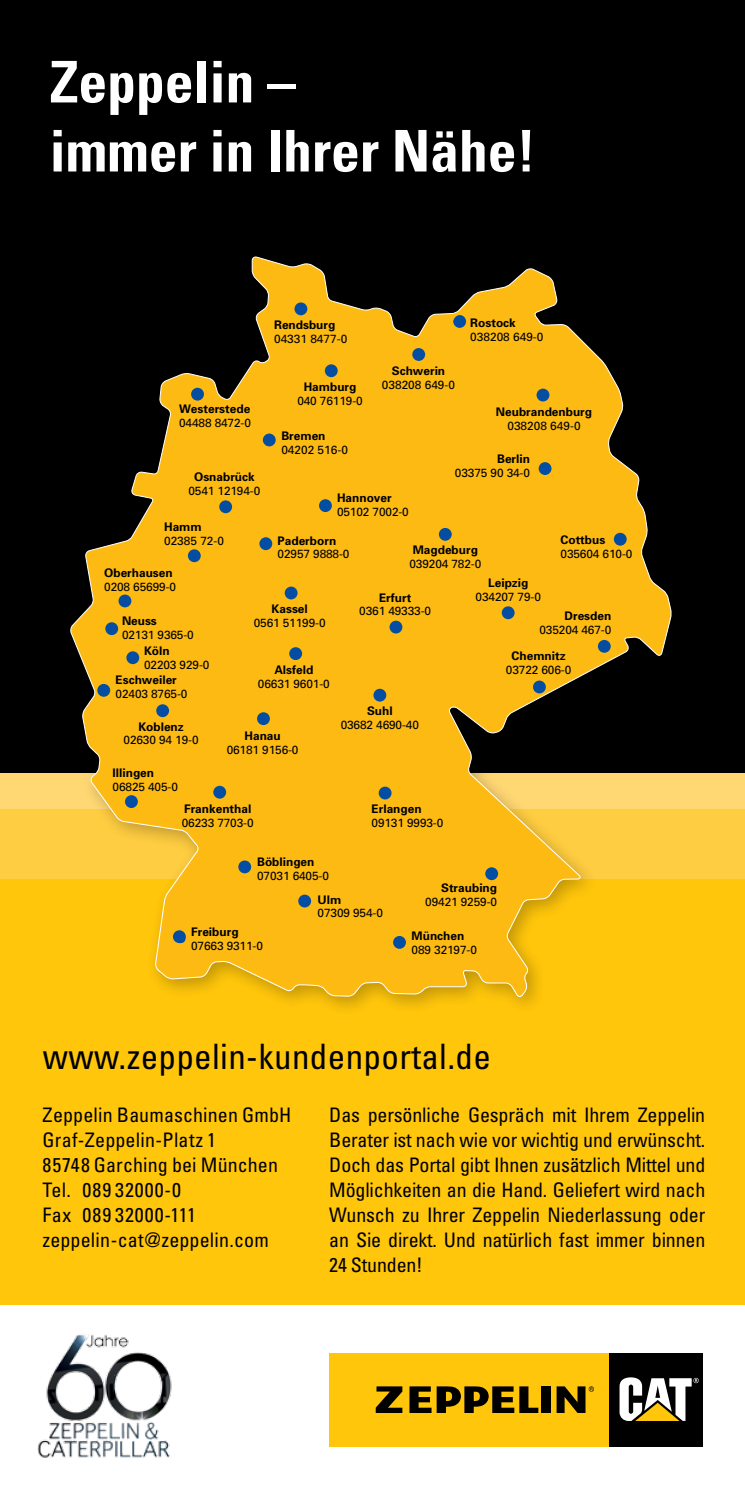
<style>
.page{position:relative;width:745px;height:1489px;background:#fff}
.page>*{position:absolute;margin:0;border:0;box-sizing:border-box;transform-origin:0 0}
.t1{font:700 condensed 57.5px/69px "Univers";color:#fff}
.t2{font:condensed 35px "Univers";letter-spacing:.01em;color:#000}
.t3{font:condensed 20px/25px "Univers";letter-spacing:.005em;color:#000}
.t4{font:11.75px "Univers";letter-spacing:-.01em;color:#000}
.t5{font:700 11.75px "Univers";color:#000}
</style>
<div class="page">
<hr style="left:744px;top:0;width:1px;height:772px;background:#000">
<div style="left:0;top:0;width:744px;height:1049px;background:#000"></div>
<div style="left:0;top:772px;width:744px;height:532px;background:#ffc60b"></div>
<div style="left:0;top:808px;width:744px;height:71px;background:#ffcd41"></div>
<div style="left:0;top:772px;width:744px;height:36px;background:#ffd773"></div>
<div style="left:61px;top:247px;width:630px;height:769px;background:#000;opacity:.25"></div>
<svg style="left:70px;top:256px;width:601px;height:740px;fill:#fdba12"></svg>
<div style="left:97px;top:684px;width:13px;height:12px;background:#034ea2;border-radius:50%"></div>
<div style="left:378px;top:786px;width:13px;height:13px;background:#034ea2;border-radius:50%"></div>
<div style="left:298px;top:894px;width:13px;height:13px;background:#034ea2;border-radius:50%"></div>
<div style="left:485px;top:867px;width:13px;height:13px;background:#034ea2;border-radius:50%"></div>
<div style="left:213px;top:785px;width:13px;height:13px;background:#034ea2;border-radius:50%"></div>
<div style="left:125px;top:795px;width:13px;height:13px;background:#034ea2;border-radius:50%"></div>
<div style="left:238px;top:860px;width:13px;height:13px;background:#034ea2;border-radius:50%"></div>
<svg style="left:173px;top:930px;width:13px;height:14px"></svg>
<div style="left:393px;top:935px;width:12px;height:13px;background:#034ea2;border-radius:50%"></div>
<div style="left:538px;top:462px;width:13px;height:13px;background:#034ea2;border-radius:50%"></div>
<div style="left:319px;top:499px;width:12px;height:13px;background:#034ea2;border-radius:50%"></div>
<div style="left:613px;top:533px;width:13px;height:12px;background:#034ea2;border-radius:50%"></div>
<div style="left:501px;top:606px;width:13px;height:13px;background:#034ea2;border-radius:50%"></div>
<div style="left:188px;top:549px;width:13px;height:13px;background:#034ea2;border-radius:50%"></div>
<div style="left:438px;top:528px;width:13px;height:12px;background:#034ea2;border-radius:50%"></div>
<div style="left:597px;top:640px;width:13px;height:12px;background:#034ea2;border-radius:50%"></div>
<div style="left:219px;top:500px;width:13px;height:13px;background:#034ea2;border-radius:50%"></div>
<div style="left:284px;top:586px;width:13px;height:13px;background:#034ea2;border-radius:50%"></div>
<div style="left:289px;top:647px;width:13px;height:13px;background:#034ea2;border-radius:50%"></div>
<svg style="left:532px;top:680px;width:13px;height:13px"></svg>
<div style="left:389px;top:620px;width:13px;height:13px;background:#034ea2;border-radius:50%"></div>
<div style="left:105px;top:622px;width:13px;height:13px;background:#034ea2;border-radius:50%"></div>
<div style="left:118px;top:594px;width:13px;height:13px;background:#034ea2;border-radius:50%"></div>
<div style="left:156px;top:704px;width:13px;height:13px;background:#034ea2;border-radius:50%"></div>
<div style="left:257px;top:712px;width:13px;height:13px;background:#034ea2;border-radius:50%"></div>
<div style="left:126px;top:651px;width:13px;height:13px;background:#034ea2;border-radius:50%"></div>
<div style="left:259px;top:537px;width:13px;height:13px;background:#034ea2;border-radius:50%"></div>
<div style="left:453px;top:315px;width:13px;height:13px;background:#034ea2;border-radius:50%"></div>
<div style="left:294px;top:302px;width:13px;height:13px;background:#034ea2;border-radius:50%"></div>
<div style="left:324px;top:364px;width:13px;height:13px;background:#034ea2;border-radius:50%"></div>
<div style="left:263px;top:433px;width:12px;height:13px;background:#034ea2;border-radius:50%"></div>
<div style="left:191px;top:388px;width:13px;height:12px;background:#034ea2;border-radius:50%"></div>
<div style="left:536px;top:388px;width:13px;height:13px;background:#034ea2;border-radius:50%"></div>
<div style="left:373px;top:688px;width:13px;height:13px;background:#034ea2;border-radius:50%"></div>
<div style="left:412px;top:348px;width:13px;height:13px;background:#034ea2;border-radius:50%"></div>
<div style="left:329px;top:1352px;width:279px;height:93px;background:#ffc60b"></div>
<div style="left:608px;top:1352px;width:93px;height:93px;background:#000"></div>
<svg style="left:619px;top:1377px;width:79px;height:43px"></svg>
<svg style="left:375px;top:1386px;width:27px;height:26px"></svg>
<svg style="left:556px;top:1386px;width:37px;height:26px"></svg>
<svg style="left:409px;top:1386px;width:129px;height:26px"></svg>
<div style="left:541px;top:1386px;width:9px;height:26px;background:#000"></div>
<img style="left:37px;top:1334px;width:135px;height:124px">
<img style="left:744px;top:772px;width:1px;height:532px">
<h1 class="t1" style="left:50px;top:47px;width:487px">Zeppelin –<br>immer in Ihrer Nähe!</h1>
<p class="t5" style="left:179px;top:402px;width:73px">Westerstede</p>
<p class="t4" style="left:179px;top:416px;width:73px">04488 8472-0</p>
<p class="t5" style="left:194px;top:469px;width:62px">Osnabrück</p>
<p class="t4" style="left:188px;top:483px;width:73px">0541 12194-0</p>
<p class="t5" style="left:274px;top:318px;width:63px">Rendsburg</p>
<p class="t4" style="left:274px;top:332px;width:75px">04331 8477-0</p>
<p class="t5" style="left:303px;top:380px;width:54px">Hamburg</p>
<p class="t4" style="left:297px;top:394px;width:67px">040 76119-0</p>
<p class="t5" style="left:281px;top:428px;width:46px">Bremen</p>
<p class="t4" style="left:281px;top:442px;width:68px">04202 516-0</p>
<p class="t5" style="left:391px;top:364px;width:55px">Schwerin</p>
<p class="t4" style="left:381px;top:378px;width:75px">038208 649-0</p>
<p class="t5" style="left:470px;top:316px;width:47px">Rostock</p>
<p class="t4" style="left:470px;top:330px;width:75px">038208 649-0</p>
<p class="t5" style="left:495px;top:405px;width:98px">Neubrandenburg</p>
<p class="t4" style="left:507px;top:419px;width:75px">038208 649-0</p>
<p class="t5" style="left:496px;top:452px;width:34px">Berlin</p>
<p class="t4" style="left:454px;top:466px;width:76px">03375 90 34-0</p>
<p class="t5" style="left:337px;top:491px;width:56px">Hannover</p>
<p class="t4" style="left:337px;top:505px;width:73px">05102 7002-0</p>
<p class="t5" style="left:164px;top:519px;width:39px">Hamm</p>
<p class="t4" style="left:164px;top:533px;width:61px">02385 72-0</p>
<p class="t5" style="left:104px;top:565px;width:70px">Oberhausen</p>
<p class="t4" style="left:104px;top:579px;width:73px">0208 65699-0</p>
<p class="t5" style="left:122px;top:613px;width:36px">Neuss</p>
<p class="t4" style="left:122px;top:627px;width:73px">02131 9365-0</p>
<p class="t5" style="left:144px;top:644px;width:27px">Köln</p>
<p class="t4" style="left:144px;top:658px;width:67px">02203 929-0</p>
<p class="t5" style="left:115px;top:673px;width:63px">Eschweiler</p>
<p class="t4" style="left:115px;top:687px;width:73px">02403 8765-0</p>
<p class="t5" style="left:277px;top:533px;width:60px">Paderborn</p>
<p class="t4" style="left:277px;top:547px;width:73px">02957 9888-0</p>
<p class="t5" style="left:271px;top:602px;width:38px">Kassel</p>
<p class="t4" style="left:253px;top:616px;width:73px">0561 51199-0</p>
<p class="t5" style="left:274px;top:663px;width:40px">Alsfeld</p>
<p class="t4" style="left:258px;top:677px;width:73px">06631 9601-0</p>
<p class="t5" style="left:560px;top:533px;width:46px">Cottbus</p>
<p class="t5" style="left:412px;top:543px;width:67px">Magdeburg</p>
<p class="t4" style="left:560px;top:547px;width:73px">035604 610-0</p>
<p class="t4" style="left:409px;top:557px;width:73px">039204 782-0</p>
<p class="t5" style="left:379px;top:590px;width:34px">Erfurt</p>
<p class="t4" style="left:359px;top:604px;width:73px">0361 49333-0</p>
<p class="t5" style="left:488px;top:575px;width:42px">Leipzig</p>
<p class="t4" style="left:475px;top:589px;width:67px">034207 79-0</p>
<p class="t5" style="left:564px;top:608px;width:48px">Dresden</p>
<p class="t4" style="left:539px;top:622px;width:73px">035204 467-0</p>
<p class="t5" style="left:511px;top:649px;width:55px">Chemnitz</p>
<p class="t4" style="left:505px;top:663px;width:67px">03722 606-0</p>
<p class="t5" style="left:138px;top:719px;width:47px">Koblenz</p>
<p class="t4" style="left:123px;top:733px;width:76px">02630 94 19-0</p>
<p class="t5" style="left:112px;top:765px;width:43px">Illingen</p>
<p class="t4" style="left:112px;top:779px;width:67px">06825 405-0</p>
<p class="t5" style="left:184px;top:801px;width:69px">Frankenthal</p>
<p class="t4" style="left:182px;top:815px;width:73px">06233 7703-0</p>
<p class="t5" style="left:244px;top:729px;width:38px">Hanau</p>
<p class="t4" style="left:226px;top:743px;width:73px">06181 9156-0</p>
<p class="t5" style="left:257px;top:854px;width:59px">Böblingen</p>
<p class="t4" style="left:257px;top:868px;width:73px">07031 6405-0</p>
<p class="t5" style="left:367px;top:703px;width:27px">Suhl</p>
<p class="t4" style="left:340px;top:717px;width:80px">03682 4690-40</p>
<p class="t5" style="left:371px;top:801px;width:52px">Erlangen</p>
<p class="t4" style="left:371px;top:815px;width:73px">09131 9993-0</p>
<p class="t5" style="left:191px;top:924px;width:49px">Freiburg</p>
<p class="t4" style="left:191px;top:938px;width:73px">07663 9311-0</p>
<p class="t5" style="left:441px;top:881px;width:57px">Straubing</p>
<p class="t5" style="left:317px;top:892px;width:25px">Ulm</p>
<p class="t4" style="left:425px;top:895px;width:73px">09421 9259-0</p>
<p class="t4" style="left:317px;top:906px;width:67px">07309 954-0</p>
<p class="t5" style="left:411px;top:928px;width:54px">München</p>
<p class="t4" style="left:411px;top:942px;width:67px">089 32197-0</p>
<h2 class="t2" style="left:43px;top:1034px;width:449px">www.zeppelin-kundenportal.de</h2>
<h3 class="t3" style="left:43px;top:1101px;width:250px">Zeppelin Baumaschinen GmbH<br>Graf-Zeppelin-Platz 1<br>85748 Garching bei München<br>Tel. 089 32000-0<br>Fax 089 32000-111 zeppelin-cat@zeppelin.com</h3>
<p class="t3" style="left:329px;top:1101px;width:377px;text-align:justify">Das persönliche Gespräch mit Ihrem Zeppelin Berater ist nach wie vor wichtig und erwünscht.<br>Doch das Portal gibt Ihnen zusätzlich Mittel und Möglichkeiten an die Hand. Geliefert wird nach Wunsch zu Ihrer Zeppelin Niederlassung oder an Sie direkt. Und natürlich fast immer binnen 24 Stunden!</p>
</div>
